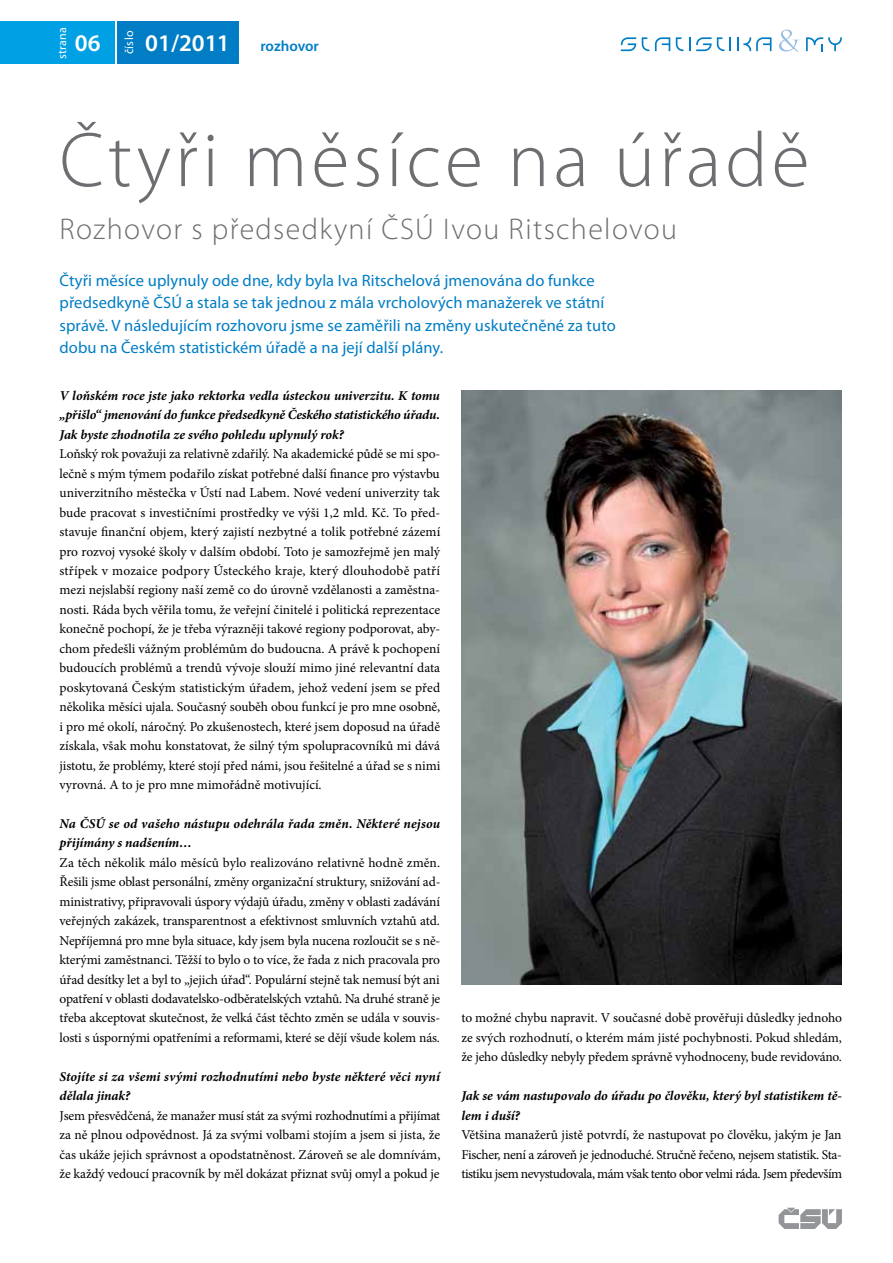
<style>
.page{position:relative;width:893px;height:1263px;background:#fff}
.page>*{position:absolute;margin:0;border:0;box-sizing:border-box;transform-origin:0 0}
.t1{font:300 78px "Myriad Pro";letter-spacing:.05em;color:#6d6e71}
.t2{font:300 30px "Myriad Pro";letter-spacing:.045em;color:#6d6e71}
.t3{font:600 24px "Myriad Pro";color:#fff}
.t4{font:16.5px/22.5px "Myriad Pro";letter-spacing:.005em;color:#007dc5}
.t5{font:600 15px "Myriad Pro";letter-spacing:-.01em;color:#007dc5}
.t6{font:13.5px/19.5px "Minion Pro";letter-spacing:-.01em;color:#000;text-align:justify}
.t7{font:italic 700 13.5px/19.5px "Minion Pro";color:#000}
.t8{font:12px "Myriad Pro";letter-spacing:.02em;color:#fff}
</style>
<div class="page">
<svg style="left:779px;top:1208px;width:63px;height:21px"></svg>
<svg style="left:655px;top:37px;width:15px;height:14px"></svg>
<svg style="left:621px;top:37px;width:15px;height:14px"></svg>
<svg style="left:642px;top:37px;width:7px;height:14px"></svg>
<svg style="left:676px;top:37px;width:7px;height:14px"></svg>
<svg style="left:737px;top:37px;width:34px;height:14px"></svg>
<svg style="left:806px;top:37px;width:36px;height:14px"></svg>
<svg style="left:689px;top:37px;width:42px;height:14px"></svg>
<svg style="left:779px;top:30px;width:21px;height:22px"></svg>
<div style="left:0;top:21px;width:114px;height:43px;background:#00a1e4"></div>
<div style="left:150px;top:21px;width:89px;height:43px;background:#007dc5"></div>
<div style="left:117px;top:21px;width:34px;height:43px;background:#007dc5"></div>
<img style="left:461px;top:391px;width:381px;height:593px">
<p class="t8" style="left:55px;top:59px;width:34px;rotate:-90deg">strana</p>
<p class="t8" style="left:122px;top:54px;width:25px;rotate:-90deg">číslo</p>
<h3 class="t3" style="left:145px;top:27px;width:86px">01/2011</h3>
<h3 class="t3" style="left:75px;top:27px;width:27px">06</h3>
<p class="t5" style="left:260px;top:36px;width:60px">rozhovor</p>
<h1 class="t1" style="left:60px;top:113px;width:751px">Čtyři měsíce na úřadě</h1>
<h2 class="t2" style="left:60px;top:211px;width:619px">Rozhovor s předsedkyní ČSÚ Ivou Ritschelovou</h2>
<p class="t4" style="left:60px;top:269px;width:558px">Čtyři měsíce uplynuly ode dne, kdy byla Iva Ritschelová jmenována do funkce předsedkyně ČSÚ a stala se tak jednou z mála vrcholových manažerek ve státní správě. V následujícím rozhovoru jsme se zaměřili na změny uskutečněné za tuto dobu na Českém statistickém úřadě a na její další plány.</p>
<p class="t7" style="left:60px;top:386px;width:382px;text-align:justify">V loňském roce jste jako rektorka vedla ústeckou univerzitu. K tomu „přišlo“ jmenování do funkce předsedkyně Českého statistického úřadu.<br>Jak byste zhodnotila ze svého pohledu uplynulý rok?</p>
<p class="t6" style="left:60px;top:444px;width:382px">Loňský rok považuji za relativně zdařilý. Na akademické půdě se mi spo&shy;lečně s mým týmem podařilo získat potřebné další finance pro výstavbu univerzitního městečka v Ústí nad Labem. Nové vedení univerzity tak bude pracovat s investičními prostředky ve výši 1,2 mld. Kč. To před&shy;stavuje finanční objem, který zajistí nezbytné a tolik potřebné zázemí pro rozvoj vysoké školy v dalším období. Toto je samozřejmě jen malý střípek v mozaice podpory Ústeckého kraje, který dlouhodobě patří mezi nejslabší regiony naší země co do úrovně vzdělanosti a zaměstna&shy;nosti. Ráda bych věřila tomu, že veřejní činitelé i politická reprezentace konečně pochopí, že je třeba výrazněji takové regiony podporovat, aby&shy;chom předešli vážným problémům do budoucna. A právě k pochopení budoucích problémů a trendů vývoje slouží mimo jiné relevantní data poskytovaná Českým statistickým úřadem, jehož vedení jsem se před několika měsíci ujala. Současný souběh obou funkcí je pro mne osobně, i pro mé okolí, náročný. Po zkušenostech, které jsem doposud na úřadě získala, však mohu konstatovat, že silný tým spolupracovníků mi dává jistotu, že problémy, které stojí před námi, jsou řešitelné a úřad se s nimi vyrovná. A to je pro mne mimořádně motivující.</p>
<p class="t7" style="left:60px;top:814px;width:382px">Na ČSÚ se od vašeho nástupu odehrála řada změn. Některé nejsou přijímány s nadšením…</p>
<p class="t6" style="left:60px;top:853px;width:382px">Za těch několik málo měsíců bylo realizováno relativně hodně změn.<br>Řešili jsme oblast personální, změny organizační struktury, snižování ad&shy;ministrativy, připravovali úspory výdajů úřadu, změny v oblasti zadávání veřejných zakázek, transparentnost a efektivnost smluvních vztahů atd.<br>Nepříjemná pro mne byla situace, kdy jsem byla nucena rozloučit se s ně&shy;kterými zaměstnanci. Těžší to bylo o to více, že řada z nich pracovala pro úřad desítky let a byl to „jejich úřad“. Populární stejně tak nemusí být ani opatření v oblasti dodavatelsko-odběratelských vztahů. Na druhé straně je třeba akceptovat skutečnost, že velká část těchto změn se udála v souvis&shy;losti s úspornými opatřeními a reformami, které se dějí všude kolem nás.</p>
<p class="t7" style="left:60px;top:1066px;width:382px">Stojíte si za všemi svými rozhodnutími nebo byste některé věci nyní dělala jinak?</p>
<p class="t6" style="left:60px;top:1106px;width:382px">Jsem přesvědčená, že manažer musí stát za svými rozhodnutími a přijímat za ně plnou odpovědnost. Já za svými volbami stojím a jsem si jista, že čas ukáže jejich správnost a opodstatněnost. Zároveň se ale domnívám, že každý vedoucí pracovník by měl dokázat přiznat svůj omyl a pokud je</p>
<p class="t6" style="left:461px;top:1008px;width:382px">to možné chybu napravit. V současné době prověřuji důsledky jednoho ze svých rozhodnutí, o kterém mám jisté pochybnosti. Pokud shledám, že jeho důsledky nebyly předem správně vyhodnoceny, bude revidováno.</p>
<p class="t7" style="left:461px;top:1086px;width:382px">Jak se vám nastupovalo do úřadu po člověku, který byl statistikem tě&shy;lem i duší?</p>
<p class="t6" style="left:461px;top:1125px;width:382px">Většina manažerů jistě potvrdí, že nastupovat po člověku, jakým je Jan Fischer, není a zároveň je jednoduché. Stručně řečeno, nejsem statistik. Sta&shy;tistiku jsem nevystudovala, mám však tento obor velmi ráda. Jsem především</p>
</div>
